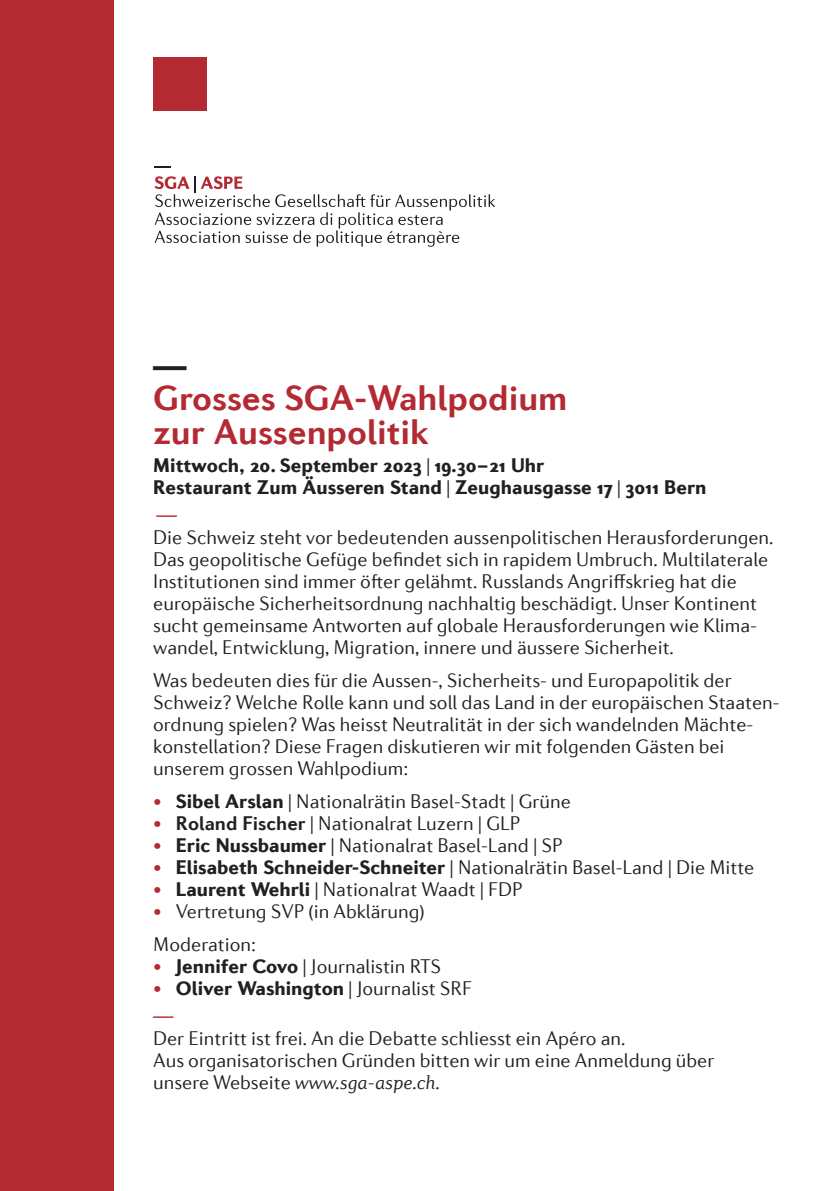
<style>
.page{position:relative;width:840px;height:1191px;background:#fff}
.page>*{position:absolute;margin:0;border:0;box-sizing:border-box;transform-origin:0 0}
.t1{font:700 36px/34px "Diverda Sans Com";color:#b32a33}
.t2{font:900 36px "Diverda Sans Com";color:#231f20}
.t3{font:22px "Diverda Sans Com";color:#b32a33}
.t4{font:300 20px/22px "Diverda Sans Com";color:#231f20}
.t5{font:900 20px/22px "Diverda Sans Com";color:#231f20}
.s1{font-weight:300}
.s2{font-size:18px;color:#b32a33}
.s3{font-weight:900}
.s4{font-weight:700}
.s5{font-weight:300;font-size:18px;color:#b32a33}
.s6{font-style:italic}
</style>
<div class="page">
<div style="left:0;top:0;width:113px;height:1191px;background:#b32a33"></div>
<div style="left:153px;top:57px;width:54px;height:54px;background:#b32a33"></div>
<svg style="left:154px;top:166px;width:17px;height:2px"></svg>
<svg style="left:154px;top:176px;width:341px;height:71px"></svg>
<h1 class="t2" style="left:153px;top:344px;width:35px">—</h1>
<h1 class="t1" style="left:153px;top:380px;width:415px">Grosses SGA-Wahlpodium zur Aussenpolitik</h1>
<p class="t5" style="left:153px;top:454px;width:554px">Mittwoch, 20. September 2023 <span class="s1">|</span> 19.30–21 Uhr<br>Restaurant Zum Äusseren Stand <span class="s1">|</span> Zeughausgasse 17 <span class="s1">|</span> 3011 Bern</p>
<p class="t3" style="left:156px;top:502px;width:22px">—</p>
<p class="t4" style="left:153px;top:526px;width:621px">Die Schweiz steht vor bedeutenden aussenpolitischen Herausforderungen.<br>Das geopolitische Gefüge befindet sich in rapidem Umbruch. Multilaterale Institutionen sind immer öfter gelähmt. Russlands Angriffskrieg hat die europäische Sicherheitsordnung nachhaltig beschädigt. Unser Kontinent sucht gemeinsame Antworten auf globale Herausforderungen wie Klima&shy;wandel, Entwicklung, Migration, innere und äussere Sicherheit.</p>
<p class="t4" style="left:153px;top:669px;width:625px">Was bedeuten dies für die Aussen-, Sicherheits- und Europapolitik der Schweiz? Welche Rolle kann und soll das Land in der europäischen Staaten&shy;ordnung spielen? Was heisst Neutralität in der sich wandelnden Mächte&shy;konstellation? Diese Fragen diskutieren wir mit folgenden Gästen bei unserem grossen Wahlpodium:</p>
<p class="t4" style="left:153px;top:790px;width:419px"><span class="s2">•</span> <span class="s3">Sibel Arslan</span> | Nationalrätin Basel-Stadt | Grüne</p>
<p class="t4" style="left:153px;top:812px;width:368px"><span class="s2">•</span> <span class="s4">Roland Fischer</span> | Nationalrat Luzern | GLP</p>
<p class="t4" style="left:153px;top:834px;width:411px"><span class="s2">•</span> <span class="s3">Eric Nussbaumer</span> | Nationalrat Basel-Land | SP</p>
<p class="t4" style="left:153px;top:856px;width:602px"><span class="s2">•</span> <span class="s3">Elisabeth Schneider-Schneiter</span> | Nationalrätin Basel-Land | Die Mitte</p>
<p class="t4" style="left:153px;top:878px;width:370px"><span class="s2">•</span> <span class="s3">Laurent Wehrli</span> | Nationalrat Waadt | FDP</p>
<p class="t4" style="left:153px;top:895px;width:273px;line-height:33px"><span class="s2">•</span> Vertretung SVP (in Abklärung)<br>Moderation:</p>
<p class="t4" style="left:153px;top:955px;width:289px"><span class="s2">•</span> <span class="s3">Jennifer Covo</span> | Journalistin RTS</p>
<p class="t5" style="left:153px;top:977px;width:320px"><span class="s5">•</span> Oliver Washington <span class="s1">| Journalist SRF</span></p>
<p class="t3" style="left:153px;top:1003px;width:22px">—</p>
<p class="t4" style="left:153px;top:1027px;width:562px">Der Eintritt ist frei. An die Debatte schliesst ein Apéro an.<br>Aus organisatorischen Gründen bitten wir um eine Anmeldung über unsere Webseite <span class="s6">www.sga-aspe.ch</span>.</p>
</div>
